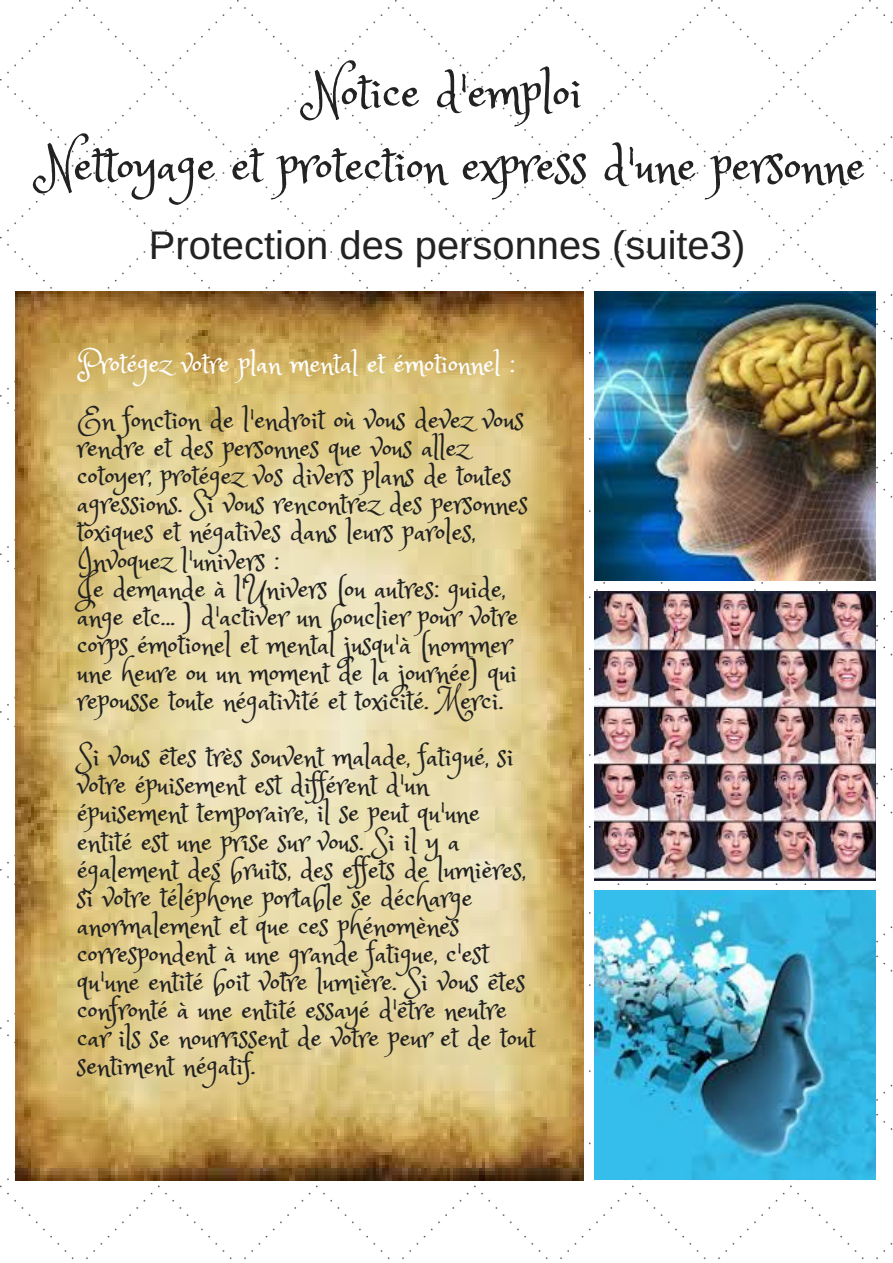
<style>
.page{position:relative;width:893px;height:1263px;background:#fff}
.page>*{position:absolute;margin:0;border:0;box-sizing:border-box;transform-origin:0 0}
.t1{font:52.35px/73.1px "Princess Sofia";color:#222;text-align:center}
.t2{font:39.9px "Arimo";color:#222}
.t3{font:29.85px/28px "Princess Sofia";color:#222}
.t4{font:29.85px "Princess Sofia";color:#fff}
</style>
<div class="page">
<img style="left:0;top:0;width:892px;height:1260px">
<img style="left:16px;top:291px;width:567px;height:889px">
<img style="left:595px;top:291px;width:280px;height:289px">
<img style="left:595px;top:591px;width:280px;height:289px">
<img style="left:595px;top:890px;width:280px;height:289px">
<h1 class="t1" style="left:42px;top:52px;width:824px">Notice d'emploi<br>Nettoyage et protection express d'une personne</h1>
<h2 class="t2" style="left:149px;top:222px;width:598px">Protection des personnes (suite3)</h2>
<p class="t4" style="left:78px;top:344px;width:439px">Protégez votre plan mental et émotionnel :</p>
<p class="t3" style="left:78px;top:404px;width:452px">En fonction de l'endroit où vous devez vous rendre et des personnes que vous allez cotoyer, protégez vos divers plans de toutes agressions. Si vous rencontrez des personnes toxiques et négatives dans leurs paroles, Invoquez l'univers :<br>Je demande à l'Univers (ou autres: guide, ange etc... ) d'activer un bouclier pour votre corps émotionel et mental jusqu'à (nommer une heure ou un moment de la journée) qui repousse toute négativité et toxicité. Merci.</p>
<p class="t3" style="left:78px;top:741px;width:459px">Si vous êtes très souvent malade, fatigué, si votre épuisement est dif érent d'un épuisement temporaire, il se peut qu'une entité est une prise sur vous. Si il y a également des bruits, des ef ets de lumières, si votre téléphone portable se décharge anormalement et que ces phénomènes correspondent à une grande fatigue, c'est qu'une entité boit votre lumière. Si vous êtes confronté à une entité essayé d'être neutre car ils se nourrissent de votre peur et de tout sentiment négatif.</p>
</div>
